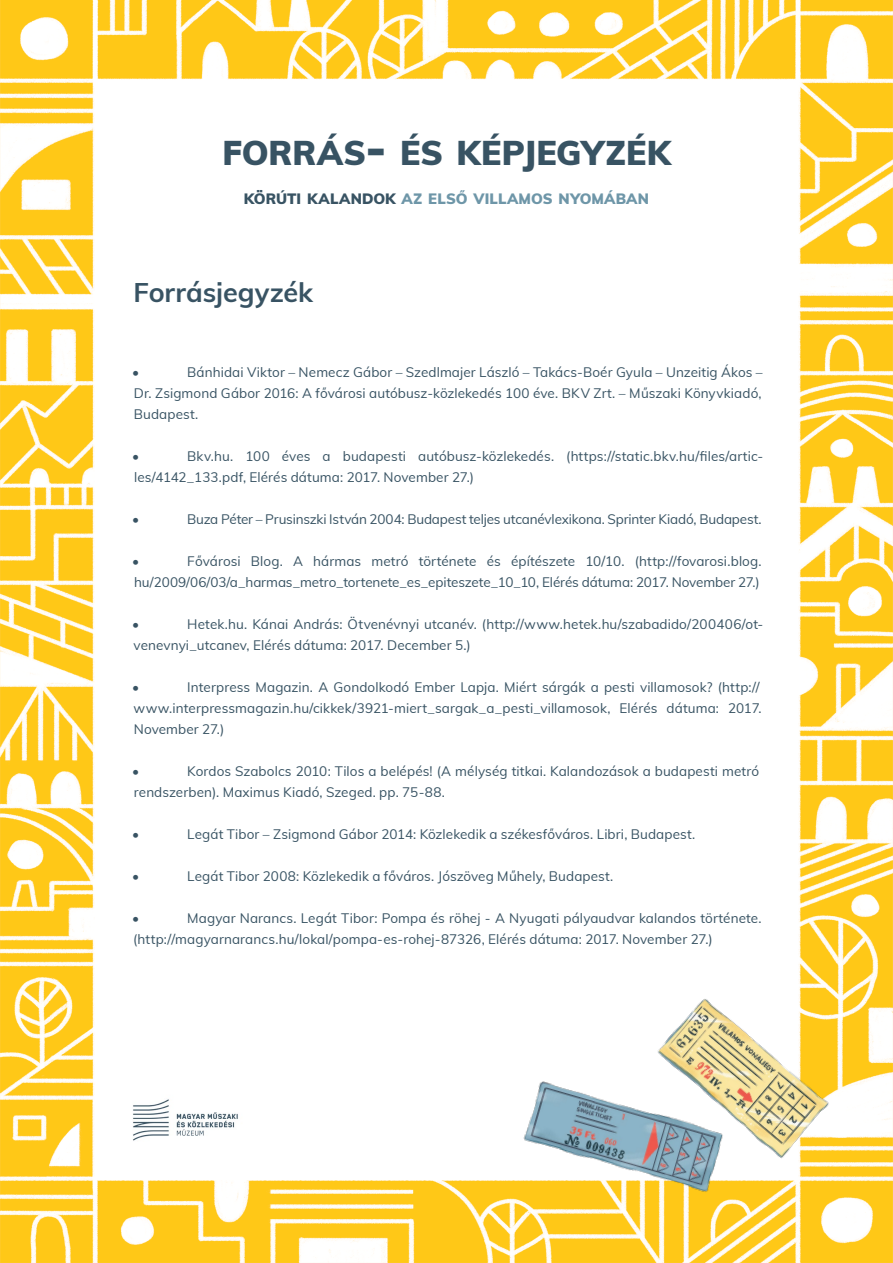
<style>
.page{position:relative;width:893px;height:1263px;background:#fff}
.page>*{position:absolute;margin:0;border:0;box-sizing:border-box;transform-origin:0 0}
.t1{font:900 33.6px "Muli";color:#385363}
.t2{font:700 27px "Muli";color:#385363}
.t3{font:900 14.7px "Muli";letter-spacing:.005em;color:#6e96a8}
.t4{font:13.5px/21px "Muli";letter-spacing:.005em;color:#385363}
.t5{font:13.5px "Muli";letter-spacing:-.015em;color:#385363}
.s1{font-size:48px}
.s2{color:#385363}
</style>
<div class="page">
<img style="left:0;top:0;width:893px;height:1263px">
<img style="left:121px;top:1089px;width:138px;height:60px">
<img style="left:610px;top:955px;width:259px;height:251px">
<img style="left:490px;top:1034px;width:266px;height:210px">
<h1 class="t1" style="left:223px;top:128px;width:449px">FORRÁS<span class="s1">-</span> ÉS KÉPJEGYZÉK</h1>
<p class="t3" style="left:244px;top:188px;width:407px"><span class="s2">KÖRÚTI KALANDOK</span> AZ ELSŐ VILLAMOS NYOMÁBAN</p>
<h2 class="t2" style="left:133px;top:272px;width:181px">Forrásjegyzék</h2>
<p class="t4" style="left:134px;top:361px;width:630px;text-align:justify;text-indent:53px">Bánhidai Viktor – Nemecz Gábor – Szedlmajer László – Takács-Boér Gyula – Unzeitig Ákos – Dr. Zsigmond Gábor 2016: A fővárosi autóbusz-közlekedés 100 éve. BKV Zrt. – Műszaki Könyvkiadó, Budapest.</p>
<p class="t4" style="left:132px;top:445px;width:9px">•</p>
<p class="t4" style="left:132px;top:361px;width:9px">•</p>
<p class="t4" style="left:134px;top:445px;width:631px;text-indent:53px">Bkv.hu. 100 éves a budapesti autóbusz-közlekedés. (https://static.bkv.hu/files/artic&shy;les/4142_133.pdf, Elérés dátuma: 2017. November 27.)</p>
<p class="t4" style="left:132px;top:508px;width:9px">•</p>
<p class="t5" style="left:187px;top:509px;width:576px">Buza Péter – Prusinszki István 2004: Budapest teljes utcanévlexikona. Sprinter Kiadó, Budapest.</p>
<p class="t4" style="left:132px;top:550px;width:9px">•</p>
<p class="t4" style="left:134px;top:550px;width:629px;text-align:right">Fővárosi Blog. A hármas metró története és építészete 10/10. (http://fovarosi.blog. hu/2009/06/03/a_harmas_metro_tortenete_es_epiteszete_10_10, Elérés dátuma: 2017. November 27.)</p>
<p class="t4" style="left:132px;top:613px;width:9px">•</p>
<p class="t4" style="left:134px;top:613px;width:631px;text-indent:54px">Hetek.hu. Kánai András: Ötvenévnyi utcanév. (http://www.hetek.hu/szabadido/200406/ot&shy;venevnyi_utcanev, Elérés dátuma: 2017. December 5.)</p>
<p class="t4" style="left:132px;top:676px;width:9px">•</p>
<p class="t4" style="left:134px;top:676px;width:629px;text-indent:54px">Interpress Magazin. A Gondolkodó Ember Lapja. Miért sárgák a pesti villamosok? (http:// www.interpressmagazin.hu/cikkek/3921-miert_sargak_a_pesti_villamosok, Elérés dátuma: 2017.<br>November 27.)</p>
<p class="t4" style="left:132px;top:760px;width:9px">•</p>
<p class="t4" style="left:134px;top:760px;width:627px;text-indent:53px">Kordos Szabolcs 2010: Tilos a belépés! (A mélység titkai. Kalandozások a budapesti metró rendszerben). Maximus Kiadó, Szeged. pp. 75-88.</p>
<p class="t4" style="left:132px;top:823px;width:9px">•</p>
<p class="t4" style="left:187px;top:823px;width:510px">Legát Tibor – Zsigmond Gábor 2014: Közlekedik a székesfőváros. Libri, Budapest.</p>
<p class="t4" style="left:132px;top:865px;width:9px">•</p>
<p class="t4" style="left:187px;top:865px;width:428px">Legát Tibor 2008: Közlekedik a főváros. Jószöveg Műhely, Budapest.</p>
<p class="t4" style="left:132px;top:907px;width:9px">•</p>
<p class="t4" style="left:133px;top:907px;width:630px;text-indent:54px">Magyar Narancs. Legát Tibor: Pompa és röhej - A Nyugati pályaudvar kalandos története. (http://magyarnarancs.hu/lokal/pompa-es-rohej-87326, Elérés dátuma: 2017. November 27.)</p>
</div>
